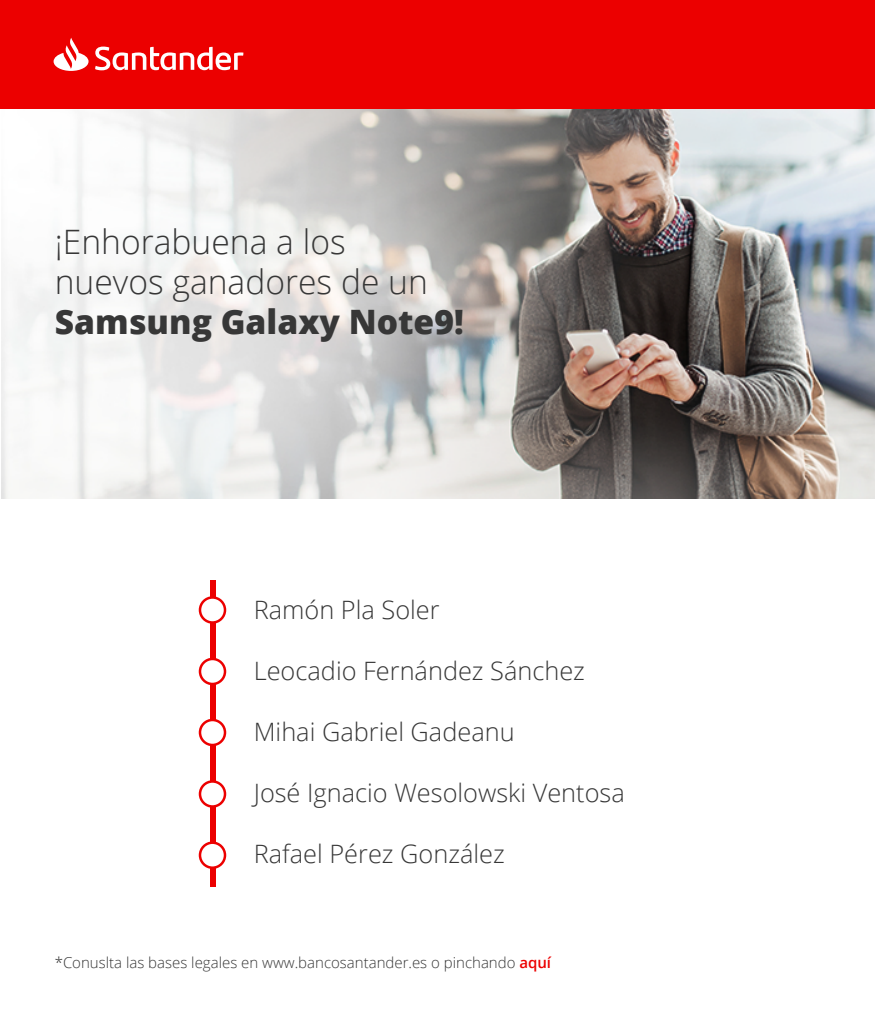
<style>
.page{position:relative;width:875px;height:1030px;background:#fff}
.page>*{position:absolute;margin:0;border:0;box-sizing:border-box;transform-origin:0 0}
.t1{font:300 33.62px/40.4px "Open Sans";color:#373737}
.t2{font:800 33.62px "Open Sans";color:#373737}
.t3{font:300 25.38px "Open Sans";color:#373737}
.t4{font:300 15px "Open Sans";color:#373737}
.s1{font-weight:600;color:#ec0000}
</style>
<div class="page">
<div style="left:210px;top:580px;width:5px;height:306px;background:#ec0000"></div>
<svg style="left:199px;top:596px;width:27px;height:28px"></svg>
<div style="left:201px;top:599px;width:23px;height:22px;background:#fff;border-radius:50%"></div>
<svg style="left:199px;top:658px;width:27px;height:27px"></svg>
<div style="left:201px;top:660px;width:23px;height:23px;background:#fff;border-radius:50%"></div>
<svg style="left:199px;top:719px;width:27px;height:27px"></svg>
<div style="left:201px;top:721px;width:23px;height:23px;background:#fff;border-radius:50%"></div>
<svg style="left:199px;top:780px;width:27px;height:28px"></svg>
<div style="left:201px;top:783px;width:23px;height:22px;background:#fff;border-radius:50%"></div>
<svg style="left:199px;top:841px;width:27px;height:28px"></svg>
<div style="left:201px;top:844px;width:23px;height:22px;background:#fff;border-radius:50%"></div>
<img style="left:1px;top:109px;width:874px;height:390px">
<div style="left:0;top:0;width:875px;height:109px;background:#ec0000"></div>
<svg style="left:54px;top:38px;width:189px;height:33px"></svg>
<h1 class="t1" style="left:55px;top:220px;width:375px">¡Enhorabuena a los nuevos ganadores de un</h1>
<h1 class="t2" style="left:55px;top:297px;width:411px">Samsung Galaxy Note9!</h1>
<p class="t3" style="left:254px;top:592px;width:187px">Ramón Pla Soler</p>
<p class="t3" style="left:254px;top:653px;width:333px">Leocadio Fernández Sánchez</p>
<p class="t3" style="left:254px;top:714px;width:262px">Mihai Gabriel Gadeanu</p>
<p class="t3" style="left:254px;top:776px;width:373px">José Ignacio Wesolowski Ventosa</p>
<p class="t3" style="left:254px;top:837px;width:253px">Rafael Pérez González</p>
<p class="t4" style="left:55px;top:952px;width:498px">*Conuslta las bases legales en www.bancosantander.es o pinchando <span class="s1">aquí</span></p>
</div>
